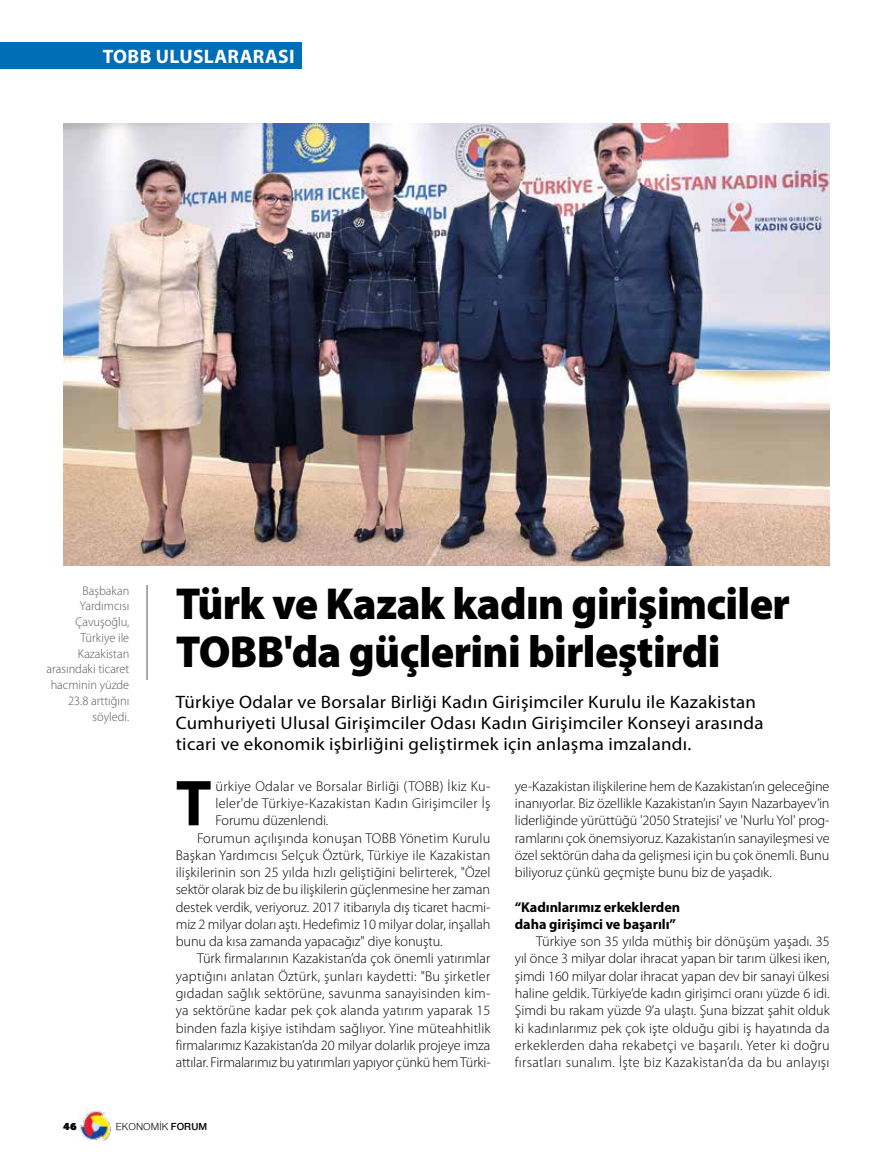
<style>
.page{position:relative;width:893px;height:1170px;background:#fff}
.page>*{position:absolute;margin:0;border:0;box-sizing:border-box;transform-origin:0 0}
.t1{font:700 65.4px "Myriad Pro";color:#000}
.t2{font:900 45px/48px "Myriad Pro";letter-spacing:-.015em;color:#000}
.t3{font:700 19.5px "Myriad Pro";letter-spacing:.02em;color:#fff}
.t4{font:18px/21px "Myriad Pro";letter-spacing:.015em;color:#000;scale:1.05 1}
.t5{font:300 14.25px/17.2px "Myriad Pro";letter-spacing:.01em;color:#000;text-align:justify}
.t6{font:300 14.25px "Myriad Pro";letter-spacing:-.015em;color:#000}
.t7{font:300 14.25px "Myriad Pro";letter-spacing:-.01em;color:#000}
.t8{font:700 14.25px/17.2px "Myriad Pro";letter-spacing:-.005em;color:#000}
.t9{font:300 12.75px/15.8px "Myriad Pro";color:#575756;text-align:right}
.t10{font:10.5px "Nimbus Sans Novus";color:#000}
.t11{font:900 10.5px "PF Agora Sans Pro";color:#000}
.s1{font-weight:600}
</style>
<div class="page">
<img style="left:80px;top:1109px;width:31px;height:31px">
<img style="left:63px;top:123px;width:766px;height:442px">
<hr style="left:147px;top:585px;width:1px;height:95px;background:#575756">
<div style="left:0;top:43px;width:302px;height:26px;background:#006eb7"></div>
<h3 class="t3" style="left:103px;top:45px;width:193px">TOBB ULUSLARARASI</h3>
<p class="t9" style="left:47px;top:582px;width:84px">Başbakan<br>Yardımcısı<br>Çavuşoğlu,<br>Türkiye ile<br>Kazakistan arasındaki ticaret hacminin yüzde<br>23.8 arttığını söyledi.</p>
<h2 class="t2" style="left:176px;top:580px;width:616px">Türk ve Kazak kadın girişimciler<br>TOBB'da güçlerini birleştirdi</h2>
<p class="t4" style="left:176px;top:691px;width:561px">Türkiye Odalar ve Borsalar Birliği Kadın Girişimciler Kurulu ile Kazakistan<br>Cumhuriyeti Ulusal Girişimciler Odası Kadın Girişimciler Konseyi arasında ticari ve ekonomik işbirliğini geliştirmek için anlaşma imzalandı.</p>
<h1 class="t1" style="left:176px;top:766px;width:37px">T</h1>
<p class="t5" style="left:216px;top:777px;width:276px">ürkiye Odalar ve Borsalar Birliği (TOBB) İkiz Ku-</p>
<p class="t5" style="left:216px;top:794px;width:276px">leler'de Türkiye-Kazakistan Kadın Girişimciler İş</p>
<p class="t5" style="left:216px;top:812px;width:114px">Forumu düzenlendi.</p>
<p class="t5" style="left:197px;top:829px;width:295px">Forumun açılışında konuşan TOBB Yönetim Kurulu</p>
<p class="t5" style="left:176px;top:846px;width:316px">Başkan Yardımcısı Selçuk Öztürk, Türkiye ile Kazakistan</p>
<p class="t5" style="left:176px;top:863px;width:316px">ilişkilerinin son 25 yılda hızlı geliştiğini belirterek, "Özel</p>
<p class="t7" style="left:176px;top:881px;width:316px">sektör olarak biz de bu ilişkilerin güçlenmesine her zaman</p>
<p class="t5" style="left:176px;top:898px;width:316px">destek verdik, veriyoruz. 2017 itibarıyla dış ticaret hacmi-</p>
<p class="t5" style="left:176px;top:915px;width:316px">miz 2 milyar doları aştı. Hedefimiz 10 milyar dolar, inşallah</p>
<p class="t5" style="left:176px;top:932px;width:268px">bunu da kısa zamanda yapacağız" diye konuştu.</p>
<p class="t5" style="left:197px;top:950px;width:295px">Türk firmalarının Kazakistan’da çok önemli yatırımlar</p>
<p class="t5" style="left:176px;top:967px;width:316px">yaptığını anlatan Öztürk, şunları kaydetti: "Bu şirketler</p>
<p class="t5" style="left:176px;top:984px;width:316px">gıdadan sağlık sektörüne, savunma sanayisinden kim-</p>
<p class="t5" style="left:176px;top:1002px;width:316px">ya sektörüne kadar pek çok alanda yatırım yaparak 15</p>
<p class="t5" style="left:176px;top:1019px;width:316px">binden fazla kişiye istihdam sağlıyor. Yine müteahhitlik</p>
<p class="t5" style="left:176px;top:1036px;width:316px">firmalarımız Kazakistan’da 20 milyar dolarlık projeye imza</p>
<p class="t6" style="left:176px;top:1054px;width:316px">attılar. Firmalarımız bu yatırımları yapıyor çünkü hem Türki-</p>
<p class="t5" style="left:515px;top:777px;width:316px">ye-Kazakistan ilişkilerine hem de Kazakistan’ın geleceğine inanıyorlar. Biz özellikle Kazakistan’ın Sayın Nazarbayev’in liderliğinde yürüttüğü '2050 Stratejisi' ve 'Nurlu Yol' prog&shy;ramlarını çok önemsiyoruz. Kazakistan’ın sanayileşmesi ve özel sektörün daha da gelişmesi için bu çok önemli. Bunu biliyoruz çünkü geçmişte bunu biz de yaşadık.</p>
<p class="t8" style="left:515px;top:898px;width:167px">“Kadınlarımız erkeklerden daha girişimci ve başarılı”</p>
<p class="t5" style="left:515px;top:932px;width:316px;text-indent:21px">Türkiye son 35 yılda müthiş bir dönüşüm yaşadı. 35 yıl önce 3 milyar dolar ihracat yapan bir tarım ülkesi iken, şimdi 160 milyar dolar ihracat yapan dev bir sanayi ülkesi haline geldik. Türkiye’de kadın girişimci oranı yüzde 6 idi.<br>Şimdi bu rakam yüzde 9’a ulaştı. Şuna bizzat şahit olduk ki kadınlarımız pek çok işte olduğu gibi iş hayatında da erkeklerden daha rekabetçi ve başarılı. Yeter ki doğru fırsatları sunalım. İşte biz Kazakistan’da da bu anlayışı</p>
<p class="t11" style="left:63px;top:1119px;width:15px">46</p>
<p class="t10" style="left:116px;top:1120px;width:93px">EKONOMİK <span class="s1">FORUM</span></p>
</div>
